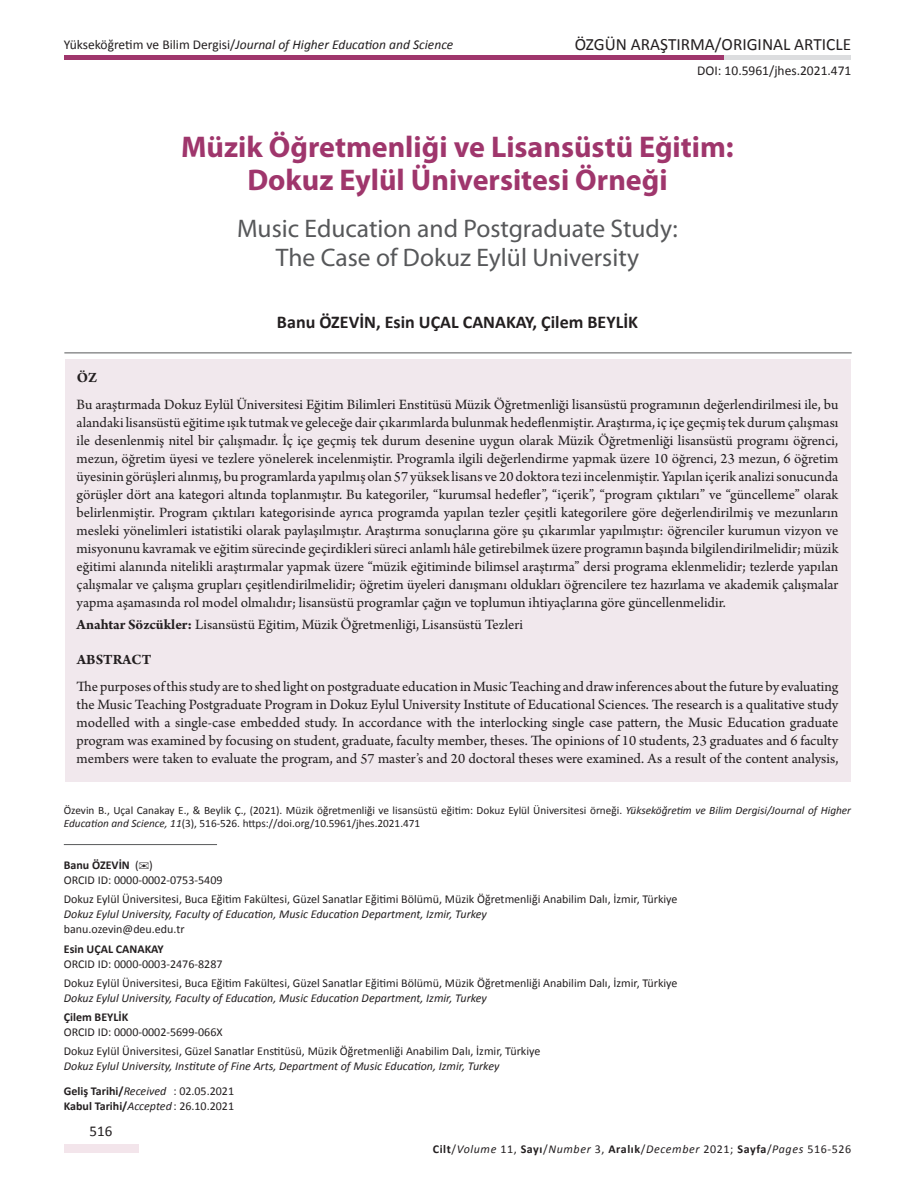
<style>
.page{position:relative;width:915px;height:1191px;background:#fff}
.page>*{position:absolute;margin:0;border:0;box-sizing:border-box;transform-origin:0 0}
.t1{font:700 30px/33px "Myriad Pro";color:#9f366c;text-align:center}
.t2{font:25.5px/29.2px "Myriad Pro";color:#57585a;text-align:center}
.t3{font:700 18px "Calibri";color:#231f20}
.t4{font:17.25px "Calibri";color:#231f20}
.t5{font:15px/18px "Arno Pro";color:#231f20;text-align:justify}
.t6{font:700 15px "Arno Pro";letter-spacing:.005em;color:#231f20}
.t7{font:15px "Calibri";color:#231f20}
.t8{font:italic 13.5px "Calibri";color:#231f20}
.t9{font:13.5px "Calibri";color:#231f20}
.t10{font:12px/19.2px "Calibri";color:#231f20}
.t11{font:italic 12px/24.8px "Calibri";color:#231f20}
.t12{font:italic 12px "Calibri";letter-spacing:.05em;color:#231f20}
.t13{font:700 12px "Calibri";color:#231f20}
.t14{font:11.25px/13.5px "Calibri";color:#231f20}
.s1{font-style:normal}
.s2{font-weight:700}
.s3{font-style:italic}
.s4{font-weight:700;font-style:normal}
.s5{font-weight:400;font-style:italic}
.s6{font-weight:400}
</style>
<div class="page">
<div style="left:64px;top:1144px;width:74px;height:8px;background:#f3e5eb"></div>
<div style="left:719px;top:55px;width:131px;height:5px;background:#dcdddf"></div>
<div style="left:64px;top:55px;width:659px;height:5px;background:#9f366c"></div>
<div style="left:65px;top:359px;width:785px;height:422px;background:#f1e8ed"></div>
<hr style="left:64px;top:352px;width:787px;height:1px;background:#57585a">
<hr style="left:64px;top:844px;width:153px;height:1px;background:#57585a">
<p class="t8" style="left:64px;top:36px;width:391px"><span class="s1">Yükseköğretim ve Bilim Dergisi/</span>Journal of Higher Education and Science</p>
<p class="t4" style="left:574px;top:34px;width:278px">ÖZGÜN ARAŞTIRMA/ORIGINAL ARTICLE</p>
<p class="t9" style="left:697px;top:62px;width:156px">DOI: 10.5961/jhes.2021.471</p>
<h1 class="t1" style="left:181px;top:130px;width:554px">Müzik Öğretmenliği ve Lisansüstü Eğitim:<br>Dokuz Eylül Üniversitesi Örneği</h1>
<h2 class="t2" style="left:237px;top:213px;width:442px">Music Education and Postgraduate Study:<br>The Case of Dokuz Eylül University</h2>
<p class="t3" style="left:277px;top:310px;width:362px">Banu ÖZEVİN, Esin UÇAL CANAKAY, Çilem BEYLİK</p>
<p class="t6" style="left:77px;top:369px;width:22px">ÖZ</p>
<p class="t5" style="left:77px;top:396px;width:763px">Bu araştırmada Dokuz Eylül Üniversitesi Eğitim Bilimleri Enstitüsü Müzik Öğretmenliği lisansüstü programının değerlendirilmesi ile, bu alandaki lisansüstü eğitime ışık tutmak ve geleceğe dair çıkarımlarda bulunmak hedeflenmiştir. Araştırma, iç içe geçmiş tek durum çalışması ile desenlenmiş nitel bir çalışmadır. İç içe geçmiş tek durum desenine uygun olarak Müzik Öğretmenliği lisansüstü programı öğrenci, mezun, öğretim üyesi ve tezlere yönelerek incelenmiştir. Programla ilgili değerlendirme yapmak üzere 10 öğrenci, 23 mezun, 6 öğretim üyesinin görüşleri alınmış, bu programlarda yapılmış olan 57 yüksek lisans ve 20 doktora tezi incelenmiştir. Yapılan içerik analizi sonucunda görüşler dört ana kategori altında toplanmıştır. Bu kategoriler, “kurumsal hedefler”, “içerik”, “program çıktıları” ve “güncelleme” olarak belirlenmiştir. Program çıktıları kategorisinde ayrıca programda yapılan tezler çeşitli kategorilere göre değerlendirilmiş ve mezunların mesleki yönelimleri istatistiki olarak paylaşılmıştır. Araştırma sonuçlarına göre şu çıkarımlar yapılmıştır: öğrenciler kurumun vizyon ve misyonunu kavramak ve eğitim sürecinde geçirdikleri süreci anlamlı hâle getirebilmek üzere programın başında bilgilendirilmelidir; müzik eğitimi alanında nitelikli araştırmalar yapmak üzere “müzik eğitiminde bilimsel araştırma” dersi programa eklenmelidir; tezlerde yapılan çalışmalar ve çalışma grupları çeşitlendirilmelidir; öğretim üyeleri danışmanı oldukları öğrencilere tez hazırlama ve akademik çalışmalar yapma aşamasında rol model olmalıdır; lisansüstü programlar çağın ve toplumun ihtiyaçlarına göre güncellenmelidir.</p>
<p class="t5" style="left:77px;top:616px;width:448px"><span class="s2">Anahtar Sözcükler:</span> Lisansüstü Eğitim, Müzik Öğretmenliği, Lisansüstü Tezleri</p>
<p class="t6" style="left:77px;top:651px;width:76px">ABSTRACT</p>
<p class="t5" style="left:77px;top:678px;width:763px">The purposes of this study are to shed light on postgraduate education in Music Teaching and draw inferences about the future by evaluating the Music Teaching Postgraduate Program in Dokuz Eylul University Institute of Educational Sciences. The research is a qualitative study modelled with a single-case embedded study. In accordance with the interlocking single case pattern, the Music Education graduate program was examined by focusing on student, graduate, faculty member, theses. The opinions of 10 students, 23 graduates and 6 faculty members were taken to evaluate the program, and 57 master’s and 20 doctoral theses were examined. As a result of the content analysis,</p>
<p class="t14" style="left:64px;top:803px;width:788px">Özevin B., Uçal Canakay E., &amp; Beylik Ç., (2021). Müzik öğretmenliği ve lisansüstü eğitim: Dokuz Eylül Üniversitesi örneği. <span class="s3">Yükseköğretim ve Bilim Dergisi/Journal of Higher<br>Education and Science, 11</span>(3), 516-526. https://doi.org/10.5961/jhes.2021.471</p>
<p class="t10" style="left:64px;top:857px;width:160px;line-height:15px"><span class="s2">Banu ÖZEVİN</span> ( )<br>ORCID ID: 0000-0002-0753-5409</p>
<p class="t10" style="left:64px;top:889px;width:615px">Dokuz Eylül Üniversitesi, Buca Eğitim Fakültesi, Güzel Sanatlar Eğitimi Bölümü, Müzik Öğretmenliği Anabilim Dalı, İzmir, Türkiye</p>
<p class="t11" style="left:64px;top:901px;width:424px">Dokuz Eylul University, Faculty of Education, Music Education Department, Izmir, Turkey</p>
<p class="t10" style="left:64px;top:919px;width:122px">banu.ozevin@deu.edu.tr</p>
<p class="t13" style="left:64px;top:941px;width:101px">Esin UÇAL CANAKAY</p>
<p class="t10" style="left:64px;top:954px;width:615px">ORCID ID: 0000-0003-2476-8287<br>Dokuz Eylül Üniversitesi, Buca Eğitim Fakültesi, Güzel Sanatlar Eğitimi Bölümü, Müzik Öğretmenliği Anabilim Dalı, İzmir, Türkiye</p>
<p class="t11" style="left:64px;top:985px;width:424px">Dokuz Eylul University, Faculty of Education, Music Education Department, Izmir, Turkey</p>
<p class="t13" style="left:64px;top:1009px;width:66px">Çilem BEYLİK</p>
<p class="t10" style="left:64px;top:1022px;width:478px">ORCID ID: 0000-0002-5699-066X<br>Dokuz Eylül Üniversitesi, Güzel Sanatlar Enstitüsü, Müzik Öğretmenliği Anabilim Dalı, İzmir, Türkiye</p>
<p class="t11" style="left:64px;top:1053px;width:437px">Dokuz Eylul University, Institute of Fine Arts, Department of Music Education, Izmir, Turkey<br><span class="s4">Geliş Tarihi/</span>Received <span class="s1">: 02.05.2021</span></p>
<p class="t13" style="left:64px;top:1098px;width:172px">Kabul Tarihi/<span class="s5">Accepted</span><span class="s6">: 26.10.2021</span></p>
<p class="t7" style="left:90px;top:1121px;width:24px">516</p>
<p class="t12" style="left:432px;top:1140px;width:419px"><span class="s4">Cilt</span><span class="s1">/</span>Volume <span class="s1">11,</span> <span class="s4">Sayı</span><span class="s1">/</span>Number <span class="s1">3,</span> <span class="s4">Aralık</span><span class="s1">/</span>December <span class="s1">2021;</span> <span class="s4">Sayfa</span><span class="s1">/</span>Pages <span class="s1">516-526</span></p>
</div>
